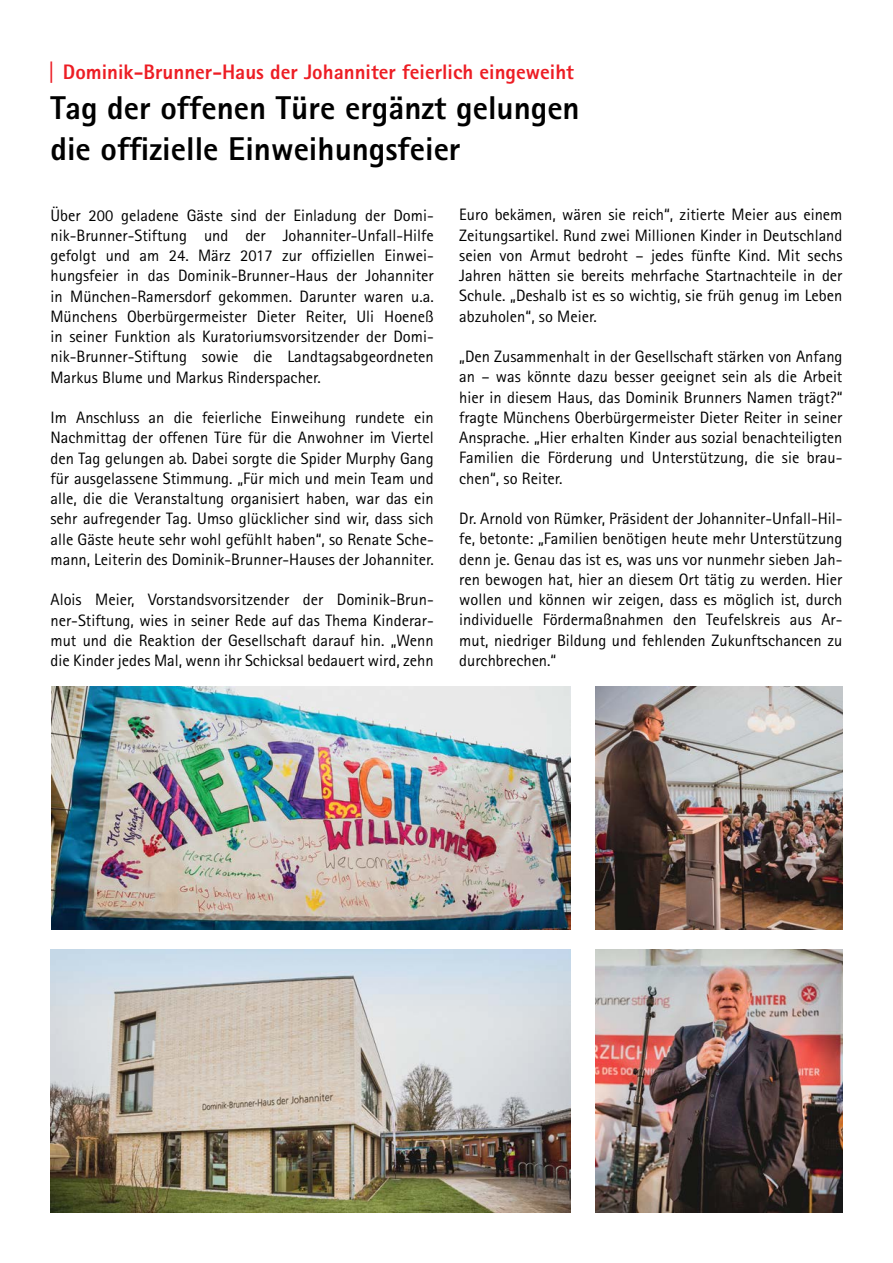
<style>
.page{position:relative;width:893px;height:1263px;background:#fff}
.page>*{position:absolute;margin:0;border:0;box-sizing:border-box;transform-origin:0 0}
.t1{font:800 33px/40.5px "Agfa Rotis Sans Serif";color:#000}
.t2{font:800 21px "Agfa Rotis Sans Serif";color:#ed1d24;scale:1.5 1}
.t3{font:16.5px/20.2px "Agfa Rotis Sans Serif";color:#000;text-align:justify}
</style>
<div class="page">
<img style="left:51px;top:950px;width:519px;height:263px">
<img style="left:51px;top:686px;width:519px;height:243px">
<img style="left:595px;top:686px;width:247px;height:243px">
<img style="left:595px;top:950px;width:247px;height:262px">
<p class="t2" style="left:46px;top:58px;width:353px">| Dominik-Brunner-Haus der Johanniter feierlich eingeweiht</p>
<h1 class="t1" style="left:51px;top:87px;width:531px">Tag der offenen Türe ergänzt gelungen die offizielle Einweihungsfeier</h1>
<p class="t3" style="left:51px;top:205px;width:385px">Über 200 geladene Gäste sind der Einladung der Domi&shy;nik-Brunner-Stiftung und der Johanniter-Unfall-Hilfe gefolgt und am 24. März 2017 zur offiziellen Einwei&shy;hungsfeier in das Dominik-Brunner-Haus der Johanniter in München-Ramersdorf gekommen. Darunter waren u.a.<br>Münchens Oberbürgermeister Dieter Reiter, Uli Hoeneß in seiner Funktion als Kuratoriumsvorsitzender der Domi&shy;nik-Brunner-Stiftung sowie die Landtagsabgeordneten Markus Blume und Markus Rinderspacher.</p>
<p class="t3" style="left:51px;top:407px;width:385px">Im Anschluss an die feierliche Einweihung rundete ein Nachmittag der offenen Türe für die Anwohner im Viertel den Tag gelungen ab. Dabei sorgte die Spider Murphy Gang für ausgelassene Stimmung. „Für mich und mein Team und alle, die die Veranstaltung organisiert haben, war das ein sehr aufregender Tag. Umso glücklicher sind wir, dass sich alle Gäste heute sehr wohl gefühlt haben“, so Renate Sche&shy;mann, Leiterin des Dominik-Brunner-Hauses der Johanniter.</p>
<p class="t3" style="left:51px;top:589px;width:385px">Alois Meier, Vorstandsvorsitzender der Dominik-Brun&shy;ner-Stiftung, wies in seiner Rede auf das Thema Kinderar&shy;mut und die Reaktion der Gesellschaft darauf hin. „Wenn die Kinder jedes Mal, wenn ihr Schicksal bedauert wird, zehn</p>
<p class="t3" style="left:459px;top:205px;width:385px">Euro bekämen, wären sie reich“, zitierte Meier aus einem Zeitungsartikel. Rund zwei Millionen Kinder in Deutschland seien von Armut bedroht – jedes fünfte Kind. Mit sechs Jahren hätten sie bereits mehrfache Startnachteile in der Schule. „Deshalb ist es so wichtig, sie früh genug im Leben abzuholen“, so Meier.</p>
<p class="t3" style="left:459px;top:346px;width:385px">„Den Zusammenhalt in der Gesellschaft stärken von Anfang an – was könnte dazu besser geeignet sein als die Arbeit hier in diesem Haus, das Dominik Brunners Namen trägt?“ fragte Münchens Oberbürgermeister Dieter Reiter in seiner Ansprache. „Hier erhalten Kinder aus sozial benachteiligten Familien die Förderung und Unterstützung, die sie brau&shy;chen“, so Reiter.</p>
<p class="t3" style="left:459px;top:508px;width:385px">Dr. Arnold von Rümker, Präsident der Johanniter-Unfall-Hil&shy;fe, betonte: „Familien benötigen heute mehr Unterstützung denn je. Genau das ist es, was uns vor nunmehr sieben Jah&shy;ren bewogen hat, hier an diesem Ort tätig zu werden. Hier wollen und können wir zeigen, dass es möglich ist, durch individuelle Fördermaßnahmen den Teufelskreis aus Ar&shy;mut, niedriger Bildung und fehlenden Zukunftschancen zu durchbrechen.“</p>
</div>
